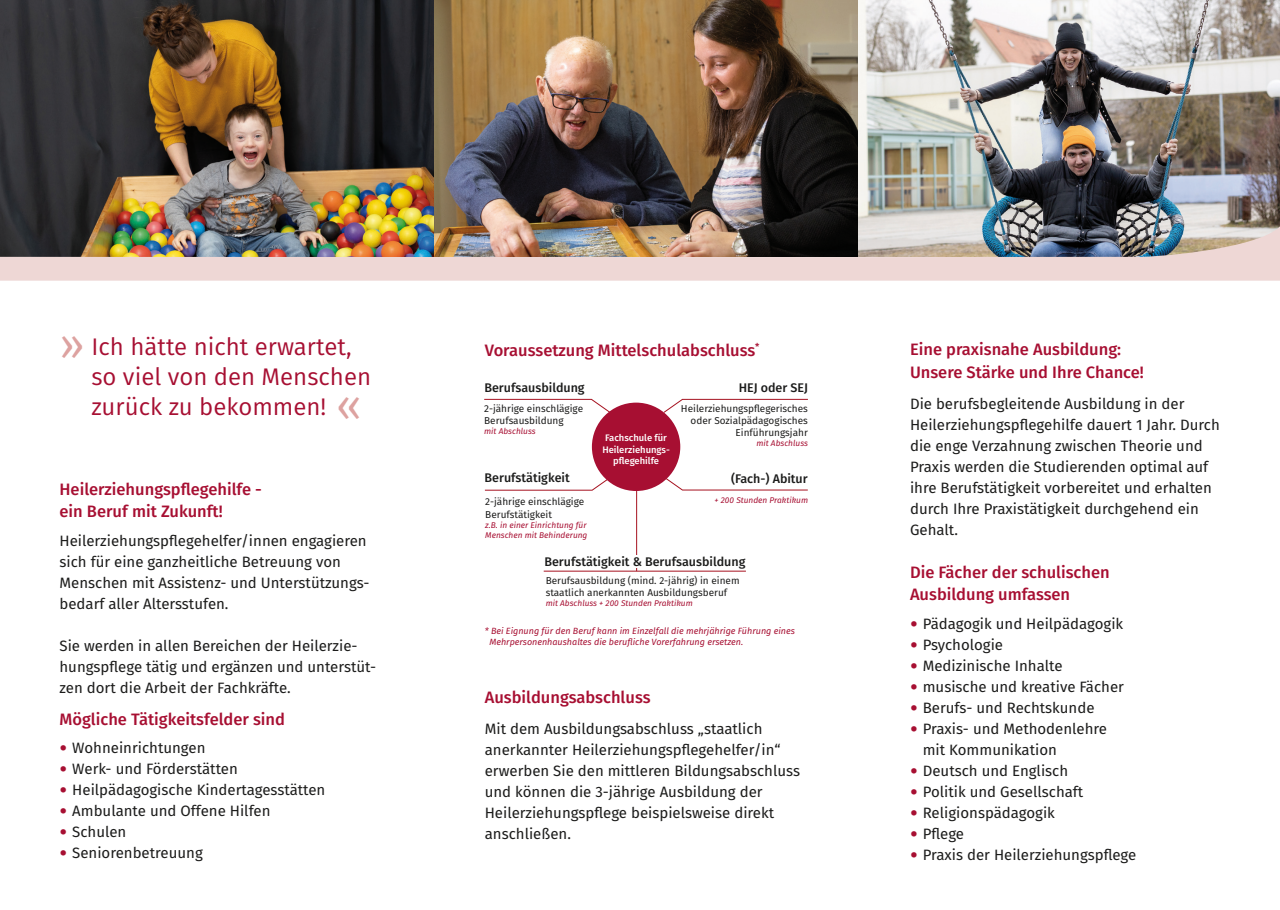
<style>
.page{position:relative;width:1280px;height:910px;background:#fff}
.page>*{position:absolute;margin:0;border:0;box-sizing:border-box;transform-origin:0 0}
.Zitat{font:24px/30px "Fira Sans";color:#a70f32}
.Subhead_1{font:500 16.5px "Fira Sans";color:#a70f32}
.LT_9_13_Initial{font:15px/21px "Fira Sans";color:#1c1c1b}
.LT_9_13_Bulletliste{font:15px/21px "Fira Sans";color:#1c1c1b}
.Subhead_1-2{font:15px/21px "Fira Sans";color:#1c1c1b}
.t1{font:500 12.45px "Fira Sans";color:#1c1c1b}
.t2{font:10.05px/12px "Fira Sans";color:#1c1c1b}
.t3{font:500 9.45px/11.4px "Fira Sans";color:#fff;text-align:center}
.t4{font:italic 9px/10.8px "Fira Sans";color:#a70f32}
.t5{font:italic 8.4px/10.1px "Fira Sans";color:#a70f32}
.s1{font-size:45px;color:#dda2a0}
.s2{font-size:23.85px;color:#a70f32}
</style>
<div class="page">
<img style="left:433px;top:0;width:425px;height:217px">
<img style="left:858px;top:0;width:422px;height:217px">
<img style="left:0;top:0;width:433px;height:217px">
<img style="left:0;top:217px;width:1280px;height:64px">
<svg style="left:484px;top:399px;width:127px;height:14px"></svg>
<svg style="left:663px;top:399px;width:145px;height:14px"></svg>
<svg style="left:663px;top:476px;width:145px;height:15px"></svg>
<hr style="left:636px;top:491px;width:1px;height:80px;background:#a61220">
<svg style="left:484px;top:480px;width:126px;height:11px"></svg>
<hr style="left:544px;top:571px;width:202px;height:1px;background:#a61220">
<div style="left:632px;top:555px;width:9px;height:12px;background:#fff"></div>
<div style="left:592px;top:403px;width:88px;height:88px;background:#a70f32;border-radius:50%"></div>
<p class="Zitat" style="left:91px;top:331px;width:281px;text-indent:-32px"><span class="s1">»</span> Ich hätte nicht erwartet, so viel von den Menschen zurück zu bekommen! <span class="s1">«</span></p>
<p class="Subhead_1" style="left:60px;top:476px;width:204px">Heilerziehungspflegehilfe -</p>
<p class="Subhead_1" style="left:60px;top:498px;width:165px">ein Beruf mit Zukunft!</p>
<p class="LT_9_13_Initial" style="left:60px;top:530px;width:312px">Heilerziehungspflegehelfer/innen engagieren sich für eine ganzheitliche Betreuung von Menschen mit Assistenz- und Unterstützungs&shy;bedarf aller Altersstufen.</p>
<p class="LT_9_13_Initial" style="left:60px;top:635px;width:318px">Sie werden in allen Bereichen der Heilerzie&shy;hungspflege tätig und ergänzen und unterstüt&shy;zen dort die Arbeit der Fachkräfte.</p>
<p class="Subhead_1" style="left:60px;top:706px;width:227px">Mögliche Tätigkeitsfelder sind</p>
<p class="LT_9_13_Bulletliste" style="left:60px;top:737px;width:147px"><span class="s2">•</span> Wohneinrichtungen</p>
<p class="LT_9_13_Bulletliste" style="left:60px;top:758px;width:180px"><span class="s2">•</span> Werk- und Förderstätten</p>
<p class="LT_9_13_Bulletliste" style="left:60px;top:779px;width:267px"><span class="s2">•</span> Heilpädagogische Kindertagesstätten</p>
<p class="LT_9_13_Bulletliste" style="left:60px;top:800px;width:212px"><span class="s2">•</span> Ambulante und Offene Hilfen</p>
<p class="LT_9_13_Bulletliste" style="left:60px;top:821px;width:68px"><span class="s2">•</span> Schulen</p>
<p class="LT_9_13_Bulletliste" style="left:60px;top:842px;width:145px"><span class="s2">•</span> Seniorenbetreuung</p>
<p class="Subhead_1" style="left:485px;top:337px;width:276px">Voraussetzung Mittelschulabschluss<sup>*</sup></p>
<p class="t1" style="left:484px;top:377px;width:102px">Berufsausbildung</p>
<p class="t2" style="left:484px;top:403px;width:100px">2-jährige einschlägige<br>Berufsausbildung</p>
<p class="t5" style="left:484px;top:426px;width:53px">mit Abschluss</p>
<p class="t1" style="left:485px;top:468px;width:87px">Berufstätigkeit</p>
<p class="t2" style="left:485px;top:495px;width:100px;line-height:12.5px">2-jährige einschlägige<br>Berufstätigkeit</p>
<p class="t5" style="left:485px;top:519px;width:104px">z.B. in einer Einrichtung für<br>Menschen mit Behinderung</p>
<p class="t1" style="left:739px;top:377px;width:71px">HEJ oder SEJ</p>
<p class="t2" style="left:681px;top:403px;width:128px;text-align:right">Heilerziehungspflegerisches oder Sozialpädagogisches<br>Einführungsjahr</p>
<p class="t5" style="left:756px;top:438px;width:53px">mit Abschluss</p>
<p class="t3" style="left:602px;top:432px;width:69px">Fachschule für<br>Heilerziehungs&shy;pflegehilfe</p>
<p class="t1" style="left:731px;top:468px;width:78px">(Fach-) Abitur</p>
<p class="t5" style="left:715px;top:495px;width:95px">+ 200 Stunden Praktikum</p>
<p class="t1" style="left:544px;top:552px;width:202px">Berufstätigkeit &amp; Berufsausbildung</p>
<p class="t2" style="left:546px;top:574px;width:195px">Berufsausbildung (mind. 2-jährig) in einem staatlich anerkannten Ausbildungsberuf</p>
<p class="t5" style="left:546px;top:598px;width:149px">mit Abschluss + 200 Stunden Praktikum</p>
<p class="t4" style="left:489px;top:625px;width:307px;text-indent:-5px">* Bei Eignung für den Beruf kann im Einzelfall die mehrjährige Führung eines<br>Mehrpersonenhaushaltes die berufliche Vorerfahrung ersetzen.</p>
<p class="Subhead_1" style="left:485px;top:684px;width:167px">Ausbildungsabschluss</p>
<p class="LT_9_13_Initial" style="left:485px;top:718px;width:317px">Mit dem Ausbildungsabschluss „staatlich anerkannter Heilerziehungspflegehelfer/in“ erwerben Sie den mittleren Bildungsabschluss und können die 3-jährige Ausbildung der Heilerziehungspflege beispielsweise direkt anschließen.</p>
<p class="Subhead_1" style="left:910px;top:336px;width:213px">Eine praxisnahe Ausbildung:</p>
<p class="Subhead_1" style="left:910px;top:359px;width:235px">Unsere Stärke und Ihre Chance!</p>
<p class="Subhead_1-2" style="left:910px;top:393px;width:311px">Die berufsbegleitende Ausbildung in der Heilerziehungspflegehilfe dauert 1 Jahr. Durch die enge Verzahnung zwischen Theorie und Praxis werden die Studierenden optimal auf ihre Berufstätigkeit vorbereitet und erhalten durch Ihre Praxistätigkeit durchgehend ein Gehalt.</p>
<p class="Subhead_1" style="left:910px;top:559px;width:201px">Die Fächer der schulischen</p>
<p class="Subhead_1" style="left:910px;top:581px;width:162px">Ausbildung umfassen</p>
<p class="LT_9_13_Bulletliste" style="left:910px;top:612px;width:215px"><span class="s2">•</span> Pädagogik und Heilpädagogik</p>
<p class="LT_9_13_Bulletliste" style="left:910px;top:633px;width:95px"><span class="s2">•</span> Psychologie</p>
<p class="LT_9_13_Bulletliste" style="left:910px;top:654px;width:154px"><span class="s2">•</span> Medizinische Inhalte</p>
<p class="LT_9_13_Bulletliste" style="left:910px;top:675px;width:216px"><span class="s2">•</span> musische und kreative Fächer</p>
<p class="LT_9_13_Bulletliste" style="left:910px;top:696px;width:186px"><span class="s2">•</span> Berufs- und Rechtskunde</p>
<p class="LT_9_13_Bulletliste" style="left:923px;top:717px;width:186px;text-indent:-13px"><span class="s2">•</span> Praxis- und Methodenlehre mit Kommunikation</p>
<p class="LT_9_13_Bulletliste" style="left:910px;top:759px;width:160px"><span class="s2">•</span> Deutsch und Englisch</p>
<p class="LT_9_13_Bulletliste" style="left:910px;top:780px;width:175px"><span class="s2">•</span> Politik und Gesellschaft</p>
<p class="LT_9_13_Bulletliste" style="left:910px;top:801px;width:146px"><span class="s2">•</span> Religionspädagogik</p>
<p class="LT_9_13_Bulletliste" style="left:910px;top:822px;width:56px"><span class="s2">•</span> Pflege</p>
<p class="LT_9_13_Bulletliste" style="left:910px;top:843px;width:228px"><span class="s2">•</span> Praxis der Heilerziehungspflege</p>
</div>
